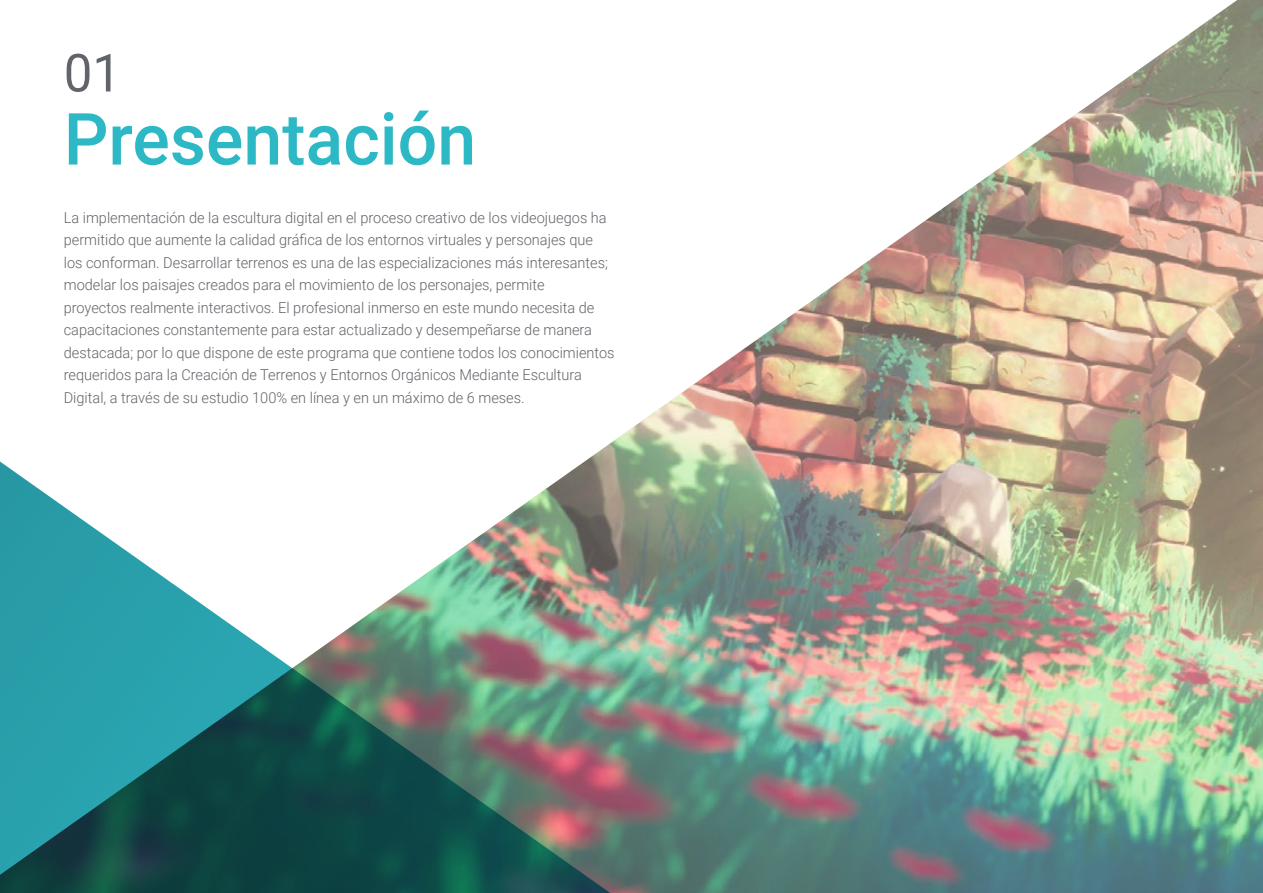
<style>
.page{position:relative;width:1263px;height:893px;background:#fff}
.page>*{position:absolute;margin:0;border:0;box-sizing:border-box;transform-origin:0 0}
.t1{font:500 72px "Roboto";color:#2db8c5}
.t2{font:52.5px "Roboto";color:#61646a}
.t3{font:300 15px/22.5px "Roboto";color:#61646a}
</style>
<div class="page">
<img style="left:607px;top:0;width:656px;height:893px">
<svg style="left:0;top:446px;width:640px;height:447px"></svg>
<h2 class="t2" style="left:64px;top:36px;width:59px">01</h2>
<h1 class="t1" style="left:64px;top:89px;width:414px">Presentación</h1>
<p class="t3" style="left:64px;top:205px;width:552px">La implementación de la escultura digital en el proceso creativo de los videojuegos ha permitido que aumente la calidad gráfica de los entornos virtuales y personajes que los conforman. Desarrollar terrenos es una de las especializaciones más interesantes; modelar los paisajes creados para el movimiento de los personajes, permite<br>proyectos realmente interactivos. El profesional inmerso en este mundo necesita de capacitaciones constantemente para estar actualizado y desempeñarse de manera destacada; por lo que dispone de este programa que contiene todos los conocimientos requeridos para la Creación de Terrenos y Entornos Orgánicos Mediante Escultura Digital, a través de su estudio 100% en línea y en un máximo de 6 meses.</p>
</div>
